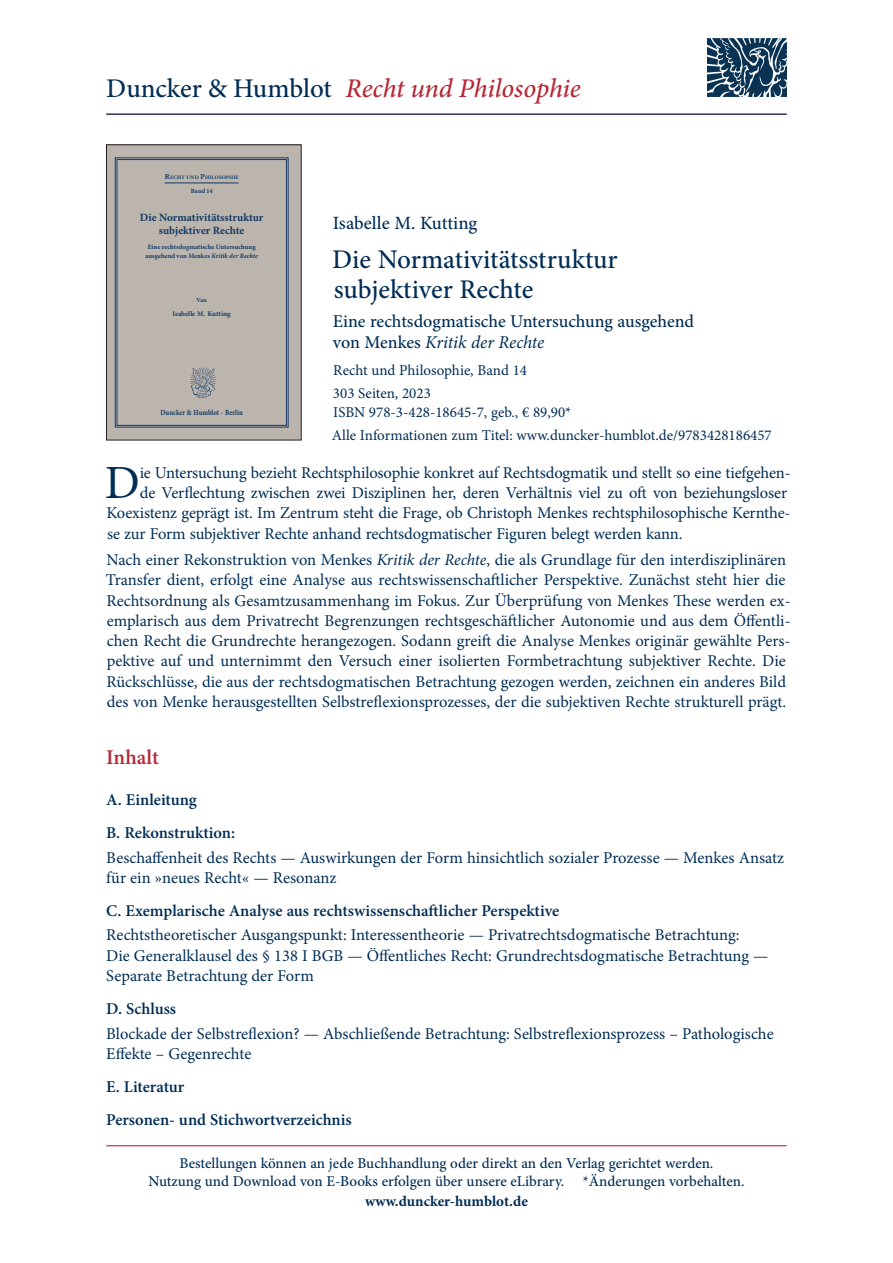
<style>
.page{position:relative;width:893px;height:1263px;background:#fff}
.page>*{position:absolute;margin:0;border:0;box-sizing:border-box;transform-origin:0 0}
.t1{font:47.7px "Minion Pro";color:#002d56}
.t2{font:500 27px/30px "Minion Pro";letter-spacing:-.005em;color:#002d56}
.t3{font:italic 500 27px "Minion Pro";letter-spacing:-.005em;color:#b72837}
.t4{font:600 21px "Minion Pro";color:#b72837}
.t5{font:500 18.75px "Minion Pro";letter-spacing:-.005em;color:#002d56}
.t6{font:500 18px/21px "Minion Pro";letter-spacing:-.005em;color:#002d56}
.t7{font:16.5px/20.2px "Minion Pro";letter-spacing:-.005em;color:#002d56}
.t8{font:600 16.5px/33px "Minion Pro";letter-spacing:-.005em;color:#002d56}
.t9{font:500 15px/18px "Minion Pro";color:#002d56;text-align:center}
.t10{font:15px/23px "Minion Pro";color:#002d56}
.t11{font:700 15px "Minion Pro";color:#002d56}
.t12{font:700 11.25px/12.5px "Minion Pro";letter-spacing:-.005em;color:#153a65;text-align:center}
.t13{font:700 7.8px "Minion Pro";letter-spacing:-.005em;color:#153a65;scale:.86 1}
.t14{font:700 7.2px "Minion Pro";letter-spacing:-.005em;color:#153a65}
.t15{font:700 6.75px/9px "Minion Pro";color:#153a65;text-align:center}
.t16{font:700 6.45px "Minion Pro";color:#153a65}
.t17{font:700 6px "Minion Pro";color:#153a65}
.t18{font:700 5.1px "Adobe Garamond Pro";letter-spacing:.035em;color:#153a65}
.s1{font-style:normal;color:#002d56}
.s2{font-size:7.35px}
.s3{font-size:6.3px}
.s4{font-style:italic}
.s5{font-weight:400;font-style:italic}
</style>
<div class="page">
<hr style="left:106px;top:1145px;width:681px;height:1px;background:#b72837">
<div style="left:106px;top:145px;width:195px;height:295px;background:#bbb5ae"></div>
<hr style="left:165px;top:183px;width:74px;height:1px;background:#153a65">
<div style="left:117px;top:159px;width:170px;height:266px;border:1px solid #153a65"></div>
<div style="left:115px;top:157px;width:174px;height:270px;border:1px solid #153a65"></div>
<img style="left:190px;top:367px;width:26px;height:31px">
<div style="left:106px;top:145px;width:195px;height:295px;border:1px solid #231f20"></div>
<img style="left:707px;top:38px;width:79px;height:59px">
<hr style="left:106px;top:114px;width:681px;height:1px;background:#002d56">
<h2 class="t3" style="left:106px;top:70px;width:476px"><span class="s1">Duncker &amp; Humblot</span> Recht und Philosophie</h2>
<p class="t18" style="left:165px;top:174px;width:75px"><span class="s2">R</span>ECHT UND <span class="s2">P</span>HILOSOPHIE</p>
<p class="t16" style="left:191px;top:186px;width:23px">Band <span class="s3">14</span></p>
<p class="t12" style="left:140px;top:211px;width:125px">Die Normativitätsstruktur subjektiver Rechte</p>
<p class="t15" style="left:146px;top:243px;width:114px">Eine rechtsdogmatische Untersuchung ausgehend von Menkes <span class="s4">Kritik der Rechte</span></p>
<p class="t17" style="left:197px;top:295px;width:12px">Von</p>
<p class="t14" style="left:173px;top:308px;width:60px">Isabelle M. Kutting</p>
<p class="t13" style="left:160px;top:407px;width:97px">Duncker &amp; Humblot · Berlin</p>
<p class="t5" style="left:333px;top:211px;width:146px">Isabelle M. Kutting</p>
<h2 class="t2" style="left:332px;top:244px;width:287px">Die Normativitätsstruktur subjektiver Rechte</h2>
<p class="t6" style="left:333px;top:311px;width:363px">Eine rechtsdogmatische Untersuchung ausgehend von Menkes <span class="s5">Kritik der Rechte</span></p>
<p class="t10" style="left:333px;top:359px;width:196px">Recht und Philosophie, Band 14<br>303 Seiten, 2023</p>
<p class="t10" style="left:332px;top:401px;width:442px">ISBN 978-3-428-18645-7, geb., € 89,90*<br>Alle Informationen zum Titel: www.duncker-humblot.de/9783428186457</p>
<h1 class="t1" style="left:105px;top:451px;width:37px">D</h1>
<p class="t7" style="left:140px;top:462px;width:652px">ie Untersuchung bezieht Rechtsphilosophie konkret auf Rechtsdogmatik und stellt so eine tiefgehen-</p>
<p class="t7" style="left:140px;top:483px;width:649px">de Verflechtung zwischen zwei Disziplinen her, deren Verhältnis viel zu oft von beziehungsloser</p>
<p class="t7" style="left:106px;top:503px;width:686px">Koexistenz geprägt ist. Im Zentrum steht die Frage, ob Christoph Menkes rechtsphilosophische Kernthe-</p>
<p class="t7" style="left:107px;top:523px;width:577px">se zur Form subjektiver Rechte anhand rechtsdogmatischer Figuren belegt werden kann.</p>
<p class="t7" style="left:106px;top:550px;width:686px">Nach einer Rekonstruktion von Menkes <span class="s4">Kritik der Rechte</span>, die als Grundlage für den interdisziplinären Transfer dient, erfolgt eine Analyse aus rechtswissenschaftlicher Perspektive. Zunächst steht hier die Rechtsordnung als Gesamtzusammenhang im Fokus. Zur Überprüfung von Menkes These werden ex&shy;emplarisch aus dem Privatrecht Begrenzungen rechtsgeschäftlicher Autonomie und aus dem Öffentli&shy;chen Recht die Grundrechte herangezogen. Sodann greift die Analyse Menkes originär gewählte Pers&shy;pektive auf und unternimmt den Versuch einer isolierten Formbetrachtung subjektiver Rechte. Die Rückschlüsse, die aus der rechtsdogmatischen Betrachtung gezogen werden, zeichnen ein anderes Bild des von Menke herausgestellten Selbstreflexionsprozesses, der die subjektiven Rechte strukturell prägt.</p>
<p class="t4" style="left:106px;top:742px;width:54px">Inhalt</p>
<p class="t8" style="left:106px;top:783px;width:130px">A. Einleitung<br>B. Rekonstruktion:</p>
<p class="t7" style="left:106px;top:847px;width:679px">Beschaffenheit des Rechts — Auswirkungen der Form hinsichtlich sozialer Prozesse — Menkes Ansatz für ein »neues Recht« — Resonanz</p>
<p class="t8" style="left:106px;top:894px;width:455px">C. Exemplarische Analyse aus rechtswissenschaftlicher Perspektive</p>
<p class="t7" style="left:106px;top:925px;width:664px">Rechtstheoretischer Ausgangspunkt: Interessentheorie — Privatrechtsdogmatische Betrachtung:<br>Die Generalklausel des § 138 I BGB — Öffentliches Recht: Grundrechtsdogmatische Betrachtung —<br>Separate Betrachtung der Form</p>
<p class="t8" style="left:106px;top:992px;width:71px">D. Schluss</p>
<p class="t7" style="left:106px;top:1023px;width:669px">Blockade der Selbstreflexion? — Abschließende Betrachtung: Selbstreflexionsprozess – Pathologische<br>Effekte – Gegenrechte</p>
<p class="t8" style="left:106px;top:1070px;width:247px">E. Literatur<br>Personen- und Stichwortverzeichnis</p>
<p class="t9" style="left:148px;top:1154px;width:598px">Bestellungen können an jede Buchhandlung oder direkt an den Verlag gerichtet werden.<br>Nutzung und Download von E-Books erfolgen über unsere eLibrary. *Änderungen vorbehalten.</p>
<p class="t11" style="left:365px;top:1190px;width:164px">www.duncker-humblot.de</p>
</div>
